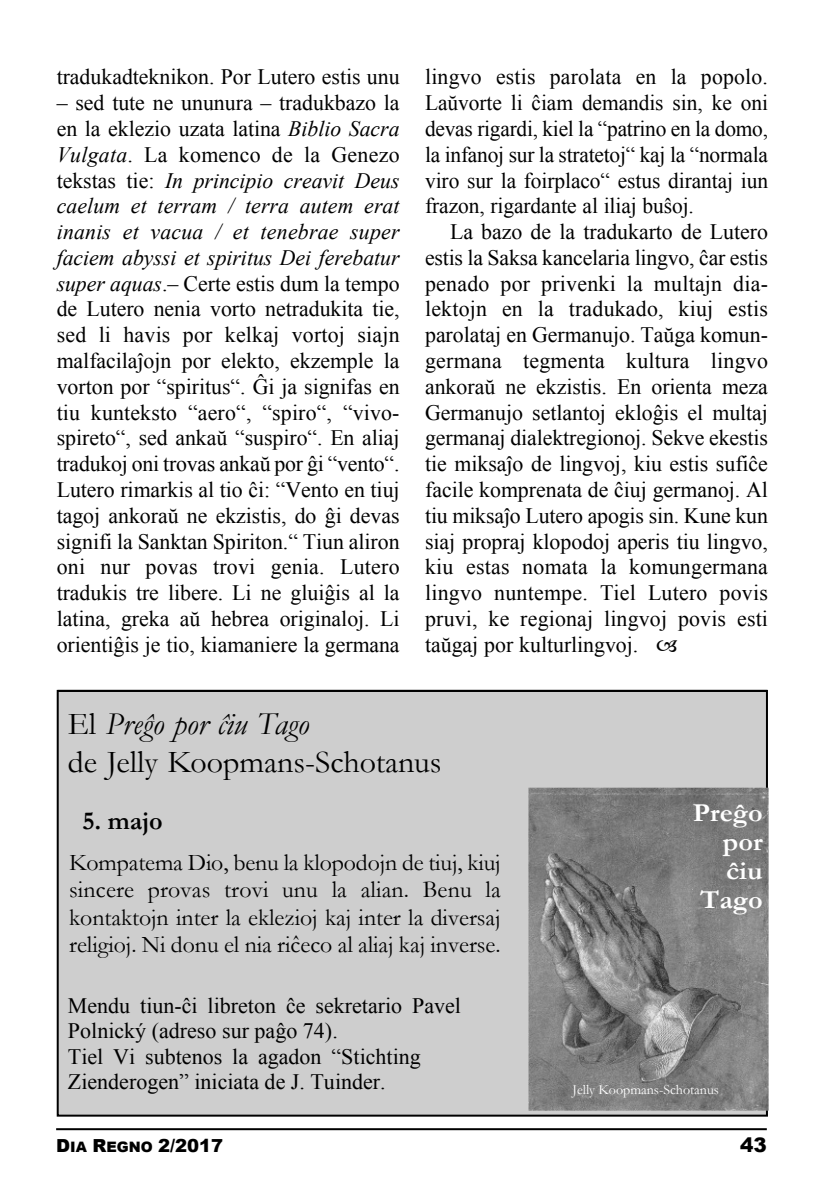
<style>
.page{position:relative;width:840px;height:1190px;background:#fff}
.page>*{position:absolute;margin:0;border:0;box-sizing:border-box;transform-origin:0 0}
.t1{font:32px/37.6px "Garamond";color:#000}
.t2{font:700 26px/29.2px "Garamond";color:#fff;text-align:right;scale:1.08 1}
.t3{font:700 26px "Garamond";color:#000}
.t4{font:24px/27.6px "Garamond";color:#000;text-align:justify}
.t5{font:22px/25.8px "Times New Roman";color:#000;text-align:justify}
.t6{font:900 20px "Arial";color:#000}
.t7{font:900 18px "Arial";color:#000}
.t8{font:14px "Garamond";color:#fff}
.s1{font-style:italic}
.s2{font-size:14.4px}
</style>
<div class="page">
<hr style="left:56px;top:1128px;width:710px;height:2px;background:#000">
<div style="left:57px;top:690px;width:711px;height:427px;background:#cecece;border:2px solid #000"></div>
<hr style="left:58px;top:690px;width:709px;height:2px;background:#000">
<img style="left:528px;top:787px;width:240px;height:324px">
<p class="t5" style="left:57px;top:66px;width:344px">tradukadteknikon. Por Lutero estis unu</p>
<p class="t5" style="left:57px;top:92px;width:344px">– sed tute ne ununura – tradukbazo la en la eklezio uzata latina <span class="s1">Biblio Sacra Vulgata</span>. La komenco de la Genezo tekstas tie: <span class="s1">In principio creavit Deus caelum et terram / terra autem erat inanis et vacua / et tenebrae super faciem abyssi et spiritus Dei ferebatur super aquas</span>.– Certe estis dum la tempo de Lutero nenia vorto netradukita tie, sed li havis por kelkaj vortoj siajn malfacilaĵojn por elekto, ekzemple la vorton por “spiritus“. Ĝi ja signifas en tiu kunteksto “aero“, “spiro“, “vivo&shy;spireto“, sed ankaŭ “suspiro“. En aliaj tradukoj oni trovas ankaŭ por ĝi “vento“.<br>Lutero rimarkis al tio ĉi: “Vento en tiuj tagoj ankoraŭ ne ekzistis, do ĝi devas signifi la Sanktan Spiriton.“ Tiun aliron oni nur povas trovi genia. Lutero tradukis tre libere. Li ne gluiĝis al la latina, greka aŭ hebrea originaloj. Li orientiĝis je tio, kiamaniere la germana</p>
<p class="t5" style="left:425px;top:66px;width:344px">lingvo estis parolata en la popolo.<br>Laŭvorte li ĉiam demandis sin, ke oni devas rigardi, kiel la “patrino en la domo, la infanoj sur la stratetoj“ kaj la “normala viro sur la foirplaco“ estus dirantaj iun frazon, rigardante al iliaj buŝoj.</p>
<p class="t5" style="left:425px;top:221px;width:344px;text-indent:25px">La bazo de la tradukarto de Lutero estis la Saksa kancelaria lingvo, ĉar estis penado por privenki la multajn dia&shy;lektojn en la tradukado, kiuj estis parolataj en Germanujo. Taŭga komun&shy;germana tegmenta kultura lingvo ankoraŭ ne ekzistis. En orienta meza Germanujo setlantoj ekloĝis el multaj germanaj dialektregionoj. Sekve ekestis tie miksaĵo de lingvoj, kiu estis sufiĉe facile komprenata de ĉiuj germanoj. Al tiu miksaĵo Lutero apogis sin. Kune kun siaj propraj klopodoj aperis tiu lingvo, kiu estas nomata la komungermana lingvo nuntempe. Tiel Lutero povis pruvi, ke regionaj lingvoj povis esti taŭgaj por kulturlingvoj.</p>
<h1 class="t1" style="left:68px;top:709px;width:375px">El <span class="s1">Preĝo por ĉiu Tago<br></span>de Jelly Koopmans-Schotanus</h1>
<p class="t3" style="left:82px;top:812px;width:82px">5. majo</p>
<p class="t4" style="left:69px;top:851px;width:433px">Kompatema Dio, benu la klopodojn de tiuj, kiuj sincere provas trovi unu la alian. Benu la kontaktojn inter la eklezioj kaj inter la diversaj religioj. Ni donu el nia riĉeco al aliaj kaj inverse.</p>
<p class="t5" style="left:68px;top:995px;width:394px;line-height:25.2px;text-align:left">Mendu tiun-ĉi libreton ĉe sekretario Pavel Polnický (adreso sur paĝo 74).<br>Tiel Vi subtenos la agadon “Stichting Zienderogen” iniciata de J. Tuinder.</p>
<p class="t2" style="left:692px;top:801px;width:66px">Preĝo por ĉiu<br>Tago</p>
<p class="t8" style="left:572px;top:1085px;width:148px">Jelly Koopmans-Schotanus</p>
<p class="t7" style="left:56px;top:1139px;width:168px">D<span class="s2">IA</span> R<span class="s2">EGNO</span> 2/2017</p>
<p class="t6" style="left:740px;top:1138px;width:28px">43</p>
</div>
